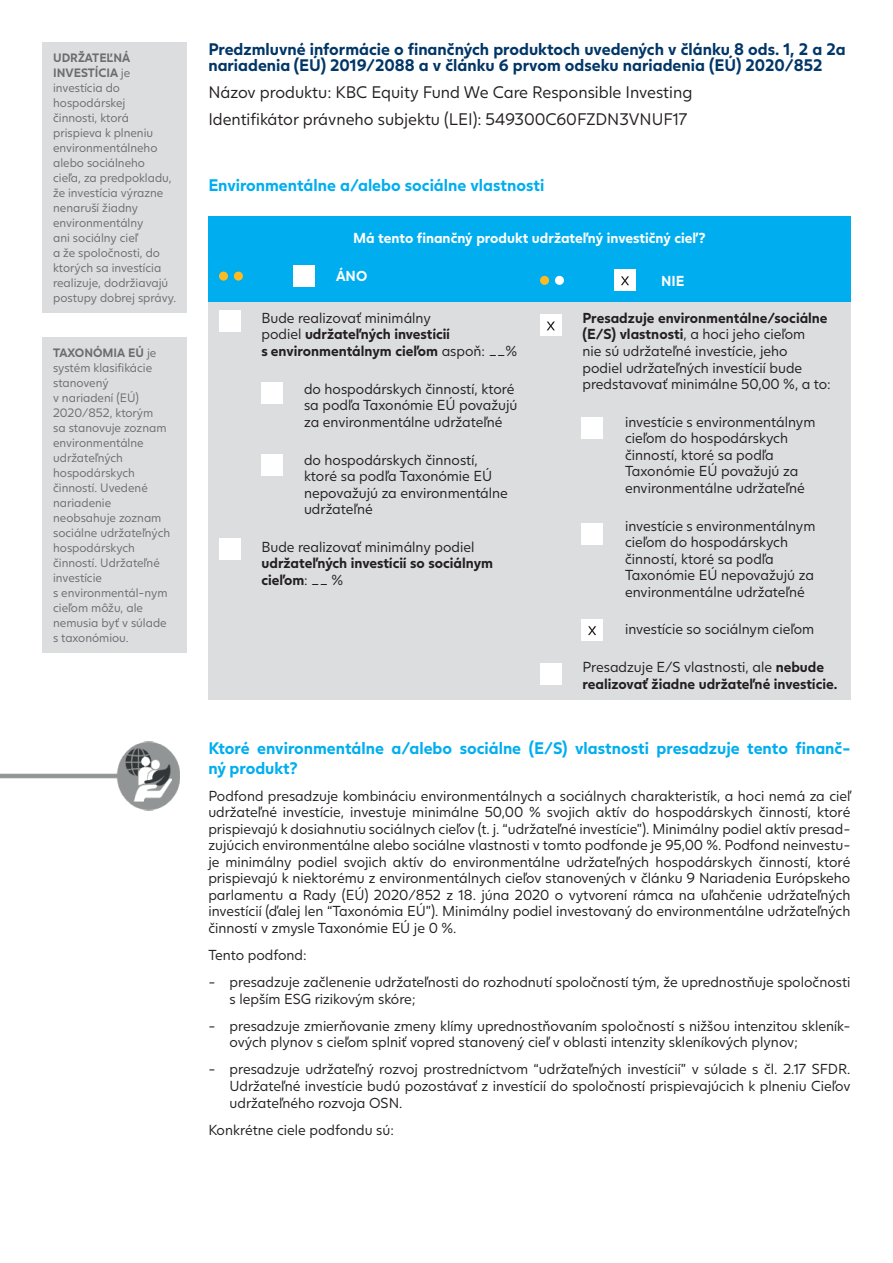
<style>
.page{position:relative;width:893px;height:1263px;background:#fff}
.page>*{position:absolute;margin:0;border:0;box-sizing:border-box;transform-origin:0 0}
.t1{font:700 16.5px/16.5px "Juli Sans";color:#003667}
.t2{font:700 16.5px/19.8px "Juli Sans";color:#00aeef}
.t3{font:16.5px/27.2px "Juli Sans";color:#231f20}
.t4{font:14.25px/16.5px "Juli Sans";color:#231f20}
.t5{font:700 14.25px/16.5px "Juli Sans";color:#231f20}
.t6{font:700 14.25px "Juli Sans";color:#fff}
.t7{font:12px/15px "Juli Sans";color:#6c6d70}
.s1{font-weight:700}
.s2{font-weight:400}
</style>
<div class="page">
<div style="left:208px;top:217px;width:642px;height:85px;background:#00aeef"></div>
<div style="left:43px;top:43px;width:144px;height:270px;background:#dcdddf"></div>
<div style="left:43px;top:337px;width:144px;height:315px;background:#dcdddf"></div>
<div style="left:208px;top:302px;width:642px;height:397px;background:#dcdddf"></div>
<div style="left:219px;top:272px;width:9px;height:9px;background:#fdbb23;border-radius:50%"></div>
<div style="left:234px;top:272px;width:9px;height:9px;background:#fdbb23;border-radius:50%"></div>
<div style="left:293px;top:265px;width:22px;height:22px;background:#fff"></div>
<div style="left:540px;top:276px;width:9px;height:9px;background:#fdbb23;border-radius:50%"></div>
<div style="left:555px;top:276px;width:9px;height:9px;background:#fff;border-radius:50%"></div>
<div style="left:615px;top:270px;width:21px;height:21px;background:#fff"></div>
<div style="left:219px;top:310px;width:21px;height:22px;background:#fff"></div>
<div style="left:540px;top:315px;width:21px;height:21px;background:#fff"></div>
<div style="left:540px;top:664px;width:21px;height:21px;background:#fff"></div>
<div style="left:261px;top:382px;width:22px;height:22px;background:#fff"></div>
<div style="left:582px;top:417px;width:21px;height:22px;background:#fff"></div>
<div style="left:261px;top:454px;width:22px;height:22px;background:#fff"></div>
<div style="left:582px;top:523px;width:21px;height:21px;background:#fff"></div>
<div style="left:219px;top:538px;width:21px;height:21px;background:#fff"></div>
<div style="left:582px;top:620px;width:21px;height:21px;background:#fff"></div>
<img style="left:0;top:742px;width:179px;height:68px">
<svg style="left:621px;top:276px;width:8px;height:9px"></svg>
<svg style="left:547px;top:322px;width:8px;height:8px"></svg>
<svg style="left:588px;top:626px;width:8px;height:9px"></svg>
<p class="t7" style="left:53px;top:49px;width:125px"><span class="s1">UDRŽATEĽNÁ<br>INVESTÍCIA</span> je investícia do hospodárskej<br>činnosti, ktorá prispieva k plneniu environmentálneho alebo sociálneho<br>cieľa, za predpokladu, že investícia výrazne nenaruší žiadny environmentálny<br>ani sociálny cieľ<br>a že spoločnosti, do ktorých sa investícia realizuje, dodržiavajú postupy dobrej správy.</p>
<p class="t7" style="left:53px;top:344px;width:118px"><span class="s1">TAXONÓMIA EÚ</span> je systém klasifikácie stanovený<br>v nariadení (EÚ)<br>2020/852, ktorým<br>sa stanovuje zoznam environmentálne udržateľných hospodárskych činností. Uvedené nariadenie neobsahuje zoznam sociálne udržateľných hospodárskych činností. Udržateľné investície<br>s environmentál -nym cieľom môžu, ale nemusia byť v súlade s taxonómiou.</p>
<p class="t1" style="left:208px;top:38px;width:639px">Predzmluvné informácie o finančných produktoch uvedených v článku 8 ods. 1, 2 a 2a nariadenia (EÚ) 2019/2088 a v článku 6 prvom odseku nariadenia (EÚ) 2020/852</p>
<p class="t3" style="left:208px;top:77px;width:485px">Názov produktu: KBC Equity Fund We Care Responsible Investing<br>Identifikátor právneho subjektu (LEI): 549300C60FZDN3VNUF17</p>
<p class="t2" style="left:208px;top:173px;width:337px">Environmentálne a/alebo sociálne vlastnosti</p>
<p class="t6" style="left:353px;top:226px;width:354px">Má tento finančný produkt udržateľný investičný cieľ?</p>
<p class="t6" style="left:336px;top:264px;width:33px">ÁNO</p>
<p class="t6" style="left:661px;top:269px;width:25px">NIE</p>
<p class="t5" style="left:261px;top:308px;width:257px"><span class="s2">Bude realizovať minimálny<br>podiel</span> udržateľných investícií<br>s environmentálnym cieľom <span class="s2">aspoň: __%</span></p>
<p class="t4" style="left:304px;top:379px;width:215px">do hospodárskych činností, ktoré sa podľa Taxonómie EÚ považujú za environmentálne udržateľné</p>
<p class="t4" style="left:304px;top:450px;width:205px">do hospodárskych činností, ktoré sa podľa Taxonómie EÚ nepovažujú za environmentálne udržateľné</p>
<p class="t4" style="left:261px;top:537px;width:214px">Bude realizovať minimálny podiel</p>
<p class="t5" style="left:261px;top:553px;width:233px">udržateľných investícií so sociálnym cieľom<span class="s2">: __ %</span></p>
<p class="t4" style="left:583px;top:309px;width:250px"><span class="s1">Presadzuje environmentálne/sociálne (E/S) vlastnosti</span>, a hoci jeho cieľom<br>nie sú udržateľné investície, jeho podiel udržateľných investícií bude predstavovať minimálne 50,00 %, a to:</p>
<p class="t4" style="left:625px;top:412px;width:192px">investície s environmentálnym cieľom do hospodárskych činností, ktoré sa podľa<br>Taxonómie EÚ považujú za environmentálne udržateľné</p>
<p class="t4" style="left:625px;top:516px;width:192px">investície s environmentálnym cieľom do hospodárskych činností, ktoré sa podľa<br>Taxonómie EÚ nepovažujú za environmentálne udržateľné</p>
<p class="t4" style="left:625px;top:620px;width:191px">investície so sociálnym cieľom</p>
<p class="t5" style="left:583px;top:657px;width:256px"><span class="s2">Presadzuje E/S vlastnosti, ale</span> nebude realizovať žiadne udržateľné investície.</p>
<p class="t2" style="left:208px;top:736px;width:644px">Ktoré environmentálne a/alebo sociálne (E/S) vlastnosti presadzuje tento finanč&shy;ný produkt?</p>
<p class="t4" style="left:208px;top:786px;width:644px;text-align:justify">Podfond presadzuje kombináciu environmentálnych a sociálnych charakteristík, a hoci nemá za cieľ udržateľné investície, investuje minimálne 50,00 % svojich aktív do hospodárskych činností, ktoré prispievajú k dosiahnutiu sociálnych cieľov (t. j. “udržateľné investície”). Minimálny podiel aktív presad&shy;zujúcich environmentálne alebo sociálne vlastnosti v tomto podfonde je 95,00 %. Podfond neinvestu&shy;je minimálny podiel svojich aktív do environmentálne udržateľných hospodárskych činností, ktoré prispievajú k niektorému z environmentálnych cieľov stanovených v článku 9 Nariadenia Európskeho parlamentu a Rady (EÚ) 2020/852 z 18. júna 2020 o vytvorení rámca na uľahčenie udržateľných investícií (ďalej len “Taxonómia EÚ”). Minimálny podiel investovaný do environmentálne udržateľných činností v zmysle Taxonómie EÚ je 0 %.</p>
<p class="t4" style="left:208px;top:946px;width:100px">Tento podfond:</p>
<p class="t4" style="left:230px;top:973px;width:622px;text-indent:-21px">- presadzuje začlenenie udržateľnosti do rozhodnutí spoločností tým, že uprednostňuje spoločnosti s lepším ESG rizikovým skóre;</p>
<p class="t4" style="left:230px;top:1016px;width:622px;text-indent:-21px">- presadzuje zmierňovanie zmeny klímy uprednostňovaním spoločností s nižšou intenzitou skleník&shy;ových plynov s cieľom splniť vopred stanovený cieľ v oblasti intenzity skleníkových plynov;</p>
<p class="t4" style="left:230px;top:1060px;width:622px;text-align:justify;text-indent:-21px">- presadzuje udržateľný rozvoj prostredníctvom “udržateľných investícií” v súlade s čl. 2.17 SFDR.<br>Udržateľné investície budú pozostávať z investícií do spoločností prispievajúcich k plneniu Cieľov udržateľného rozvoja OSN.</p>
<p class="t4" style="left:208px;top:1120px;width:187px">Konkrétne ciele podfondu sú:</p>
</div>
